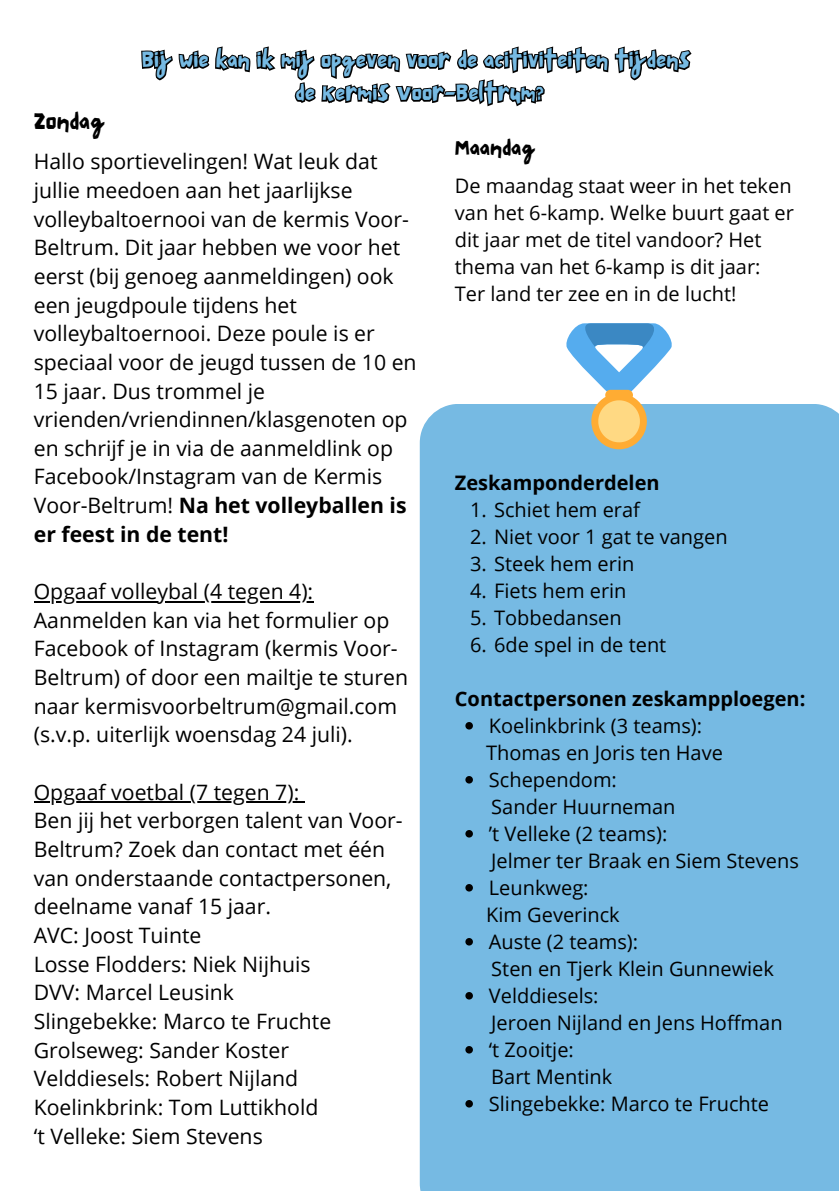
<style>
.page{position:relative;width:839px;height:1191px;background:#fff}
.page>*{position:absolute;margin:0;border:0;box-sizing:border-box;transform-origin:0 0}
.t1{font:25.4px "NF PAGKAKI Regular";color:#000}
.t2{font:24px/33px "NF PAGKAKI Regular";color:#76bae3;text-align:center}
.t3{font:24px "NF PAGKAKI Regular";color:#000}
.t4{font:21.2px/28.6px "Open Sans";color:#000}
.t5{font:20px/27px "Open Sans";color:#000}
.t6{font:700 20px "Open Sans";color:#000}
.s1{font-weight:700}
</style>
<div class="page">
<div style="left:420px;top:404px;width:418px;height:787px;background:#76bae3"></div>
<svg style="left:563px;top:323px;width:111px;height:126px"></svg>
<svg style="left:465px;top:722px;width:8px;height:8px"></svg>
<svg style="left:465px;top:776px;width:8px;height:8px"></svg>
<svg style="left:465px;top:830px;width:8px;height:8px"></svg>
<svg style="left:465px;top:884px;width:8px;height:8px"></svg>
<svg style="left:465px;top:938px;width:8px;height:8px"></svg>
<svg style="left:465px;top:992px;width:8px;height:8px"></svg>
<svg style="left:465px;top:1046px;width:8px;height:8px"></svg>
<svg style="left:465px;top:1100px;width:8px;height:8px"></svg>
<hr style="left:34px;top:601px;width:279px;height:1px;background:#000">
<hr style="left:34px;top:801px;width:265px;height:2px;background:#000">
<svg style="left:299px;top:801px;width:6px;height:2px"></svg>
<svg style="left:141px;top:46px;width:551px;height:61px"></svg>
<p class="t2" style="left:142px;top:43px;width:550px">Bij wie kan ik mij opgeven voor de acitiviteiten tijdens de Kermis Voor-Beltrum?</p>
<p class="t1" style="left:34px;top:106px;width:73px">Zondag</p>
<p class="t4" style="left:34px;top:147px;width:384px">Hallo sportievelingen! Wat leuk dat jullie meedoen aan het jaarlijkse volleybaltoernooi van de kermis Voor-Beltrum. Dit jaar hebben we voor het eerst (bij genoeg aanmeldingen) ook een jeugdpoule tijdens het volleybaltoernooi. Deze poule is er speciaal voor de jeugd tussen de 10 en 15 jaar. Dus trommel je vrienden/vriendinnen/klasgenoten op en schrijf je in via de aanmeldlink op Facebook/Instagram van de Kermis Voor-Beltrum! <span class="s1">Na het volleyballen is er feest in de tent!</span></p>
<p class="t4" style="left:34px;top:577px;width:376px">Opgaaf volleybal (4 tegen 4):<br>Aanmelden kan via het formulier op Facebook of Instagram (kermis Voor-Beltrum) of door een mailtje te sturen naar kermisvoorbeltrum@gmail.com (s.v.p. uiterlijk woensdag 24 juli).</p>
<p class="t4" style="left:34px;top:777px;width:370px">Opgaaf voetbal (7 tegen 7):<br>Ben jij het verborgen talent van Voor-<br>Beltrum? Zoek dan contact met één van onderstaande contactpersonen, deelname vanaf 15 jaar.<br>AVC: Joost Tuinte<br>Losse Flodders: Niek Nijhuis<br>DVV: Marcel Leusink<br>Slingebekke: Marco te Fruchte<br>Grolseweg: Sander Koster<br>Velddiesels: Robert Nijland<br>Koelinkbrink: Tom Luttikhold<br>‘t Velleke: Siem Stevens</p>
<p class="t3" style="left:455px;top:133px;width:82px">Maandag</p>
<p class="t5" style="left:455px;top:171px;width:340px">De maandag staat weer in het teken van het 6-kamp. Welke buurt gaat er dit jaar met de titel vandoor? Het thema van het 6-kamp is dit jaar:<br>Ter land ter zee en in de lucht!</p>
<p class="t6" style="left:455px;top:468px;width:206px">Zeskamponderdelen</p>
<p class="t5" style="left:470px;top:495px;width:171px">1. Schiet hem eraf</p>
<p class="t5" style="left:470px;top:522px;width:259px">2. Niet voor 1 gat te vangen</p>
<p class="t5" style="left:470px;top:549px;width:166px">3. Steek hem erin</p>
<p class="t5" style="left:470px;top:576px;width:158px">4. Fiets hem erin</p>
<p class="t5" style="left:470px;top:603px;width:153px">5. Tobbedansen</p>
<p class="t5" style="left:470px;top:630px;width:198px">6. 6de spel in de tent</p>
<p class="t6" style="left:455px;top:684px;width:352px">Contactpersonen zeskampploegen:</p>
<p class="t5" style="left:486px;top:711px;width:314px">Koelinkbrink (3 teams):<br>Thomas en Joris ten Have<br>Schependom:<br>Sander Huurneman<br>’t Velleke (2 teams):<br>Jelmer ter Braak en Siem Stevens<br>Leunkweg:<br>Kim Geverinck<br>Auste (2 teams):<br>Sten en Tjerk Klein Gunnewiek<br>Velddiesels:<br>Jeroen Nijland en Jens Hoffman<br>‘t Zooitje:<br>Bart Mentink<br>Slingebekke: Marco te Fruchte</p>
</div>
